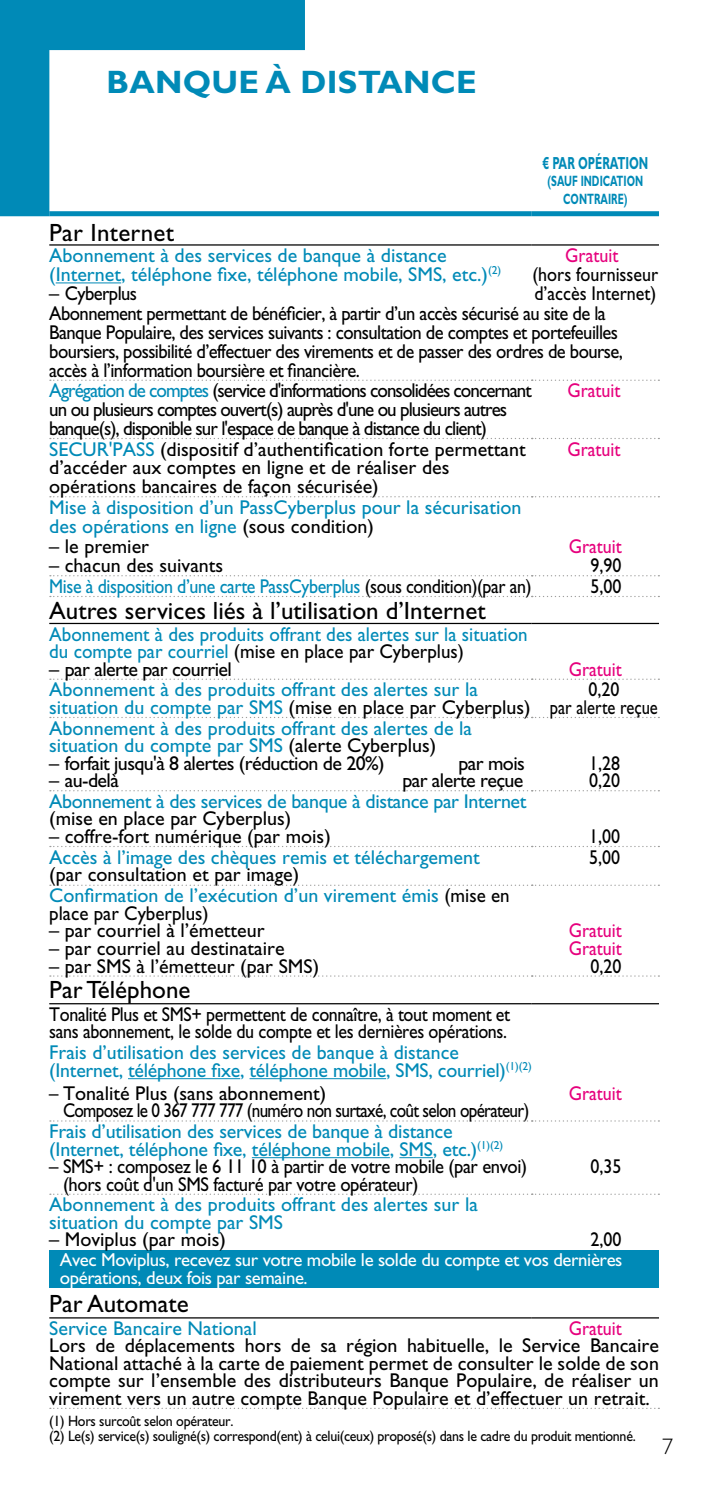
<style>
.page{position:relative;width:709px;height:1489px;background:#fff}
.page>*{position:absolute;margin:0;border:0;box-sizing:border-box;transform-origin:0 0}
.t1{font:700 32.5px "Gill Sans Std";letter-spacing:.01em;color:#008ab7}
.t2{font:25px "Gill Sans Std";color:#000}
.t3{font:300 22.5px "Gill Sans Std";color:#000}
.t4{font:20px/17.5px "Gill Sans Std";color:#008ab7}
.t5{font:20px/17.5px "Gill Sans Std";letter-spacing:-.02em;color:#000;text-align:justify}
.t6{font:20px/18.8px "Gill Sans Std";letter-spacing:-.02em;color:#000;scale:.93 1}
.t7{font:20px/18.8px "Gill Sans Std";color:#000}
.t8{font:20px/18.8px "Gill Sans Std";letter-spacing:-.05em;color:#000;scale:.95 1}
.t9{font:20px/17.5px "Gill Sans Std";letter-spacing:-.02em;color:#000;scale:.9 1}
.t10{font:20px/17.5px "Gill Sans Std";color:#008ab7;scale:.95 1}
.t11{font:20px/17.5px "Gill Sans Std";letter-spacing:-.04em;color:#000;scale:.93 1}
.t12{font:20px/17.5px "Gill Sans Std";color:#e6007d;scale:.9 1}
.t13{font:20px "Gill Sans Std";letter-spacing:-.02em;color:#008ab7;scale:.9 1}
.t14{font:20px/18.8px "Gill Sans Std";color:#000;scale:.9 1}
.t15{font:20px "Gill Sans Std";letter-spacing:-.02em;color:#008ab7}
.t16{font:18.75px/17.5px "Gill Sans Std";letter-spacing:-.02em;color:#fff}
.t17{font:700 17.5px "Gill Sans Std";color:#008ab7;scale:.64 1}
.t18{font:15px/15px "Gill Sans Std";letter-spacing:-.02em;color:#000;scale:.93 1}
.t19{font:700 15px/17.5px "Gill Sans Std";color:#008ab7;text-align:center;scale:.64 1}
.s1{color:#008ab7}
.s2{color:#000}
</style>
<div class="page">
<div style="left:49px;top:1249px;width:610px;height:38px;background:#008ab7"></div>
<svg style="left:50px;top:438px;width:609px;height:1px"></svg>
<svg style="left:50px;top:496px;width:609px;height:1px"></svg>
<svg style="left:50px;top:678px;width:609px;height:1px"></svg>
<svg style="left:50px;top:716px;width:609px;height:2px"></svg>
<svg style="left:50px;top:790px;width:609px;height:1px"></svg>
<svg style="left:50px;top:845px;width:609px;height:2px"></svg>
<svg style="left:50px;top:884px;width:609px;height:1px"></svg>
<svg style="left:50px;top:975px;width:609px;height:1px"></svg>
<svg style="left:50px;top:1120px;width:609px;height:1px"></svg>
<svg style="left:50px;top:1193px;width:609px;height:1px"></svg>
<hr style="left:49px;top:1317px;width:482px;height:1px;background:#000">
<hr style="left:531px;top:1317px;width:128px;height:1px;background:#000">
<div style="left:49px;top:211px;width:482px;height:5px;background:#008ab7"></div>
<div style="left:531px;top:211px;width:128px;height:5px;background:#008ab7"></div>
<hr style="left:49px;top:1003px;width:482px;height:1px;background:#000">
<hr style="left:531px;top:1003px;width:128px;height:1px;background:#000">
<svg style="left:50px;top:1407px;width:609px;height:1px"></svg>
<hr style="left:49px;top:244px;width:482px;height:1px;background:#000">
<hr style="left:531px;top:244px;width:128px;height:1px;background:#000">
<hr style="left:49px;top:623px;width:482px;height:1px;background:#000">
<hr style="left:531px;top:623px;width:128px;height:1px;background:#000">
<svg style="left:50px;top:379px;width:609px;height:2px"></svg>
<svg style="left:50px;top:575px;width:609px;height:1px"></svg>
<svg style="left:50px;top:596px;width:609px;height:1px"></svg>
<hr style="left:56px;top:282px;width:65px;height:1px;background:#008ab7">
<hr style="left:128px;top:1078px;width:112px;height:1px;background:#008ab7">
<hr style="left:249px;top:1078px;width:137px;height:1px;background:#008ab7">
<hr style="left:252px;top:1157px;width:138px;height:1px;background:#008ab7">
<hr style="left:399px;top:1157px;width:34px;height:1px;background:#008ab7">
<svg style="left:0;top:0;width:305px;height:216px"></svg>
<h1 class="t1" style="left:106px;top:63px;width:372px">BANQUE À DISTANCE</h1>
<p class="t17" style="left:542px;top:152px;width:167px">€ PAR OPÉRATION</p>
<p class="t19" style="left:547px;top:172px;width:151px">(SAUF INDICATION<br>CONTRAIRE)</p>
<p class="t2" style="left:49px;top:219px;width:126px">Par Internet</p>
<p class="t4" style="left:49px;top:246px;width:453px;line-height:18.8px">Abonnement à des services de banque à distance (Internet, téléphone fixe, téléphone mobile, SMS, etc.)<sup>(2)</sup></p>
<p class="t5" style="left:49px;top:284px;width:89px">– Cyberplus</p>
<p class="t12" style="left:565px;top:247px;width:60px">Gratuit</p>
<p class="t14" style="left:532px;top:265px;width:141px">(hors fournisseur d’accès Internet)</p>
<p class="t6" style="left:49px;top:304px;width:618px">Abonnement permettant de bénéficier, à partir d’un accès sécurisé au site de la Banque Populaire, des services suivants : consultation de comptes et portefeuilles boursiers, possibilité d’effectuer des virements et de passer des ordres de bourse, accès à l’information boursière et financière.</p>
<p class="t8" style="left:49px;top:381px;width:509px"><span class="s1">Agrégation de comptes</span> (service d'informations consolidées concernant un ou plusieurs comptes ouvert(s) auprès d'une ou plusieurs autres banque(s), disponible sur l'espace de banque à distance du client)</p>
<p class="t12" style="left:567px;top:382px;width:60px">Gratuit</p>
<p class="t7" style="left:49px;top:439px;width:478px"><span class="s1">SECUR'PASS</span> (dispositif d’authentification forte permettant d’accéder aux comptes en ligne et de réaliser des opérations bancaires de façon sécurisée)</p>
<p class="t12" style="left:567px;top:440px;width:60px">Gratuit</p>
<p class="t4" style="left:49px;top:498px;width:473px;line-height:18.8px">Mise à disposition d’un PassCyberplus pour la sécurisation des opérations en ligne <span class="s2">(sous condition)</span></p>
<p class="t7" style="left:49px;top:537px;width:101px">– le premier</p>
<p class="t7" style="left:49px;top:556px;width:175px">– chacun des suivants</p>
<p class="t12" style="left:569px;top:538px;width:60px">Gratuit</p>
<p class="t9" style="left:590px;top:557px;width:36px">9,90</p>
<p class="t13" style="left:49px;top:574px;width:537px">Mise à disposition d’une carte PassCyberplus <span class="s2">(sous condition)(par an)</span></p>
<p class="t9" style="left:590px;top:577px;width:36px">5,00</p>
<p class="t2" style="left:49px;top:595px;width:438px">Autres services liés à l’utilisation d’Internet</p>
<p class="t10" style="left:49px;top:625px;width:505px">Abonnement à des produits offrant des alertes sur la situation du compte par courriel <span class="s2">(mise en place par Cyberplus)</span></p>
<p class="t5" style="left:49px;top:660px;width:184px">– par alerte par courriel</p>
<p class="t12" style="left:569px;top:660px;width:60px">Gratuit</p>
<p class="t4" style="left:49px;top:681px;width:483px">Abonnement à des produits offrant des alertes sur la situation du compte par SMS <span class="s2">(mise en place par Cyberplus)</span></p>
<p class="t14" style="left:550px;top:681px;width:121px;line-height:17.5px;text-align:center">0,20<br>par alerte reçue</p>
<p class="t4" style="left:49px;top:719px;width:424px">Abonnement à des produits offrant des alertes de la situation du compte par SMS <span class="s2">(alerte Cyberplus)</span></p>
<p class="t5" style="left:49px;top:754px;width:337px">– forfait jusqu'à 8 alertes (réduction de 20%)</p>
<p class="t5" style="left:458px;top:754px;width:68px">par mois</p>
<p class="t5" style="left:49px;top:771px;width:71px">– au-delà</p>
<p class="t5" style="left:402px;top:771px;width:123px">par alerte reçue</p>
<p class="t9" style="left:589px;top:754px;width:36px">1,28<br>0,20</p>
<p class="t15" style="left:49px;top:789px;width:478px">Abonnement à des services de banque à distance par Internet</p>
<p class="t7" style="left:49px;top:809px;width:244px">(mise en place par Cyberplus)</p>
<p class="t7" style="left:49px;top:827px;width:283px">– coffre-fort numérique (par mois)</p>
<p class="t9" style="left:589px;top:827px;width:36px">1,00</p>
<p class="t4" style="left:49px;top:848px;width:432px">Accès à l’image des chèques remis et téléchargement</p>
<p class="t7" style="left:49px;top:865px;width:251px">(par consultation et par image)</p>
<p class="t9" style="left:589px;top:848px;width:36px">5,00</p>
<p class="t4" style="left:49px;top:887px;width:462px">Confirmation de l’exécution d’un virement émis <span class="s2">(mise en place par Cyberplus)</span></p>
<p class="t7" style="left:49px;top:921px;width:217px">– par courriel à l’émetteur</p>
<p class="t7" style="left:49px;top:938px;width:237px">– par courriel au destinataire</p>
<p class="t7" style="left:49px;top:956px;width:271px">– par SMS à l’émetteur (par SMS)</p>
<p class="t12" style="left:569px;top:922px;width:60px">Gratuit<br>Gratuit</p>
<p class="t9" style="left:590px;top:957px;width:36px">0,20</p>
<p class="t2" style="left:49px;top:975px;width:143px">Par Téléphone</p>
<p class="t9" style="left:49px;top:1005px;width:513px">Tonalité Plus et SMS+ permettent de connaître, à tout moment et sans abonnement, le solde du compte et les dernières opérations.</p>
<p class="t4" style="left:49px;top:1043px;width:484px">Frais d’utilisation des services de banque à distance (Internet, téléphone fixe, téléphone mobile, SMS, courriel)<sup>(1)(2)</sup></p>
<p class="t11" style="left:63px;top:1084px;width:503px;text-indent:-14px">– Tonalité Plus (sans abonnement)<br>Composez le 0 367 777 777 (numéro non surtaxé, coût selon opérateur)</p>
<p class="t12" style="left:569px;top:1084px;width:60px">Gratuit</p>
<p class="t4" style="left:49px;top:1122px;width:455px">Frais d’utilisation des services de banque à distance (Internet, téléphone fixe, téléphone mobile, SMS, etc.)<sup>(1)(2)</sup></p>
<p class="t6" style="left:63px;top:1157px;width:500px;line-height:17.5px;text-indent:-14px">– SMS+ : composez le 6 11 10 à partir de votre mobile (par envoi) (hors coût d'un SMS facturé par votre opérateur)</p>
<p class="t9" style="left:590px;top:1157px;width:36px">0,35</p>
<p class="t4" style="left:49px;top:1195px;width:430px">Abonnement à des produits offrant des alertes sur la situation du compte par SMS</p>
<p class="t7" style="left:49px;top:1230px;width:178px">– Moviplus (par mois)</p>
<p class="t9" style="left:590px;top:1230px;width:36px">2,00</p>
<p class="t16" style="left:60px;top:1251px;width:564px">Avec Moviplus, recevez sur votre mobile le solde du compte et vos dernières opérations, deux fois par semaine.</p>
<p class="t2" style="left:49px;top:1288px;width:141px">Par Automate</p>
<p class="t4" style="left:49px;top:1319px;width:209px">Service Bancaire National</p>
<p class="t12" style="left:569px;top:1319px;width:60px">Gratuit</p>
<p class="t5" style="left:49px;top:1336px;width:611px">Lors de déplacements hors de sa région habituelle, le Service Bancaire National attaché à la carte de paiement permet de consulter le solde de son compte sur l’ensemble des distributeurs Banque Populaire, de réaliser un virement vers un autre compte Banque Populaire et d’effectuer un retrait.</p>
<p class="t18" style="left:49px;top:1412px;width:632px">(1) Hors surcoût selon opérateur.<br>(2) Le(s) service(s) souligné(s) correspond(ent) à celui(ceux) proposé(s) dans le cadre du produit mentionné.</p>
<p class="t3" style="left:662px;top:1433px;width:13px">7</p>
</div>
